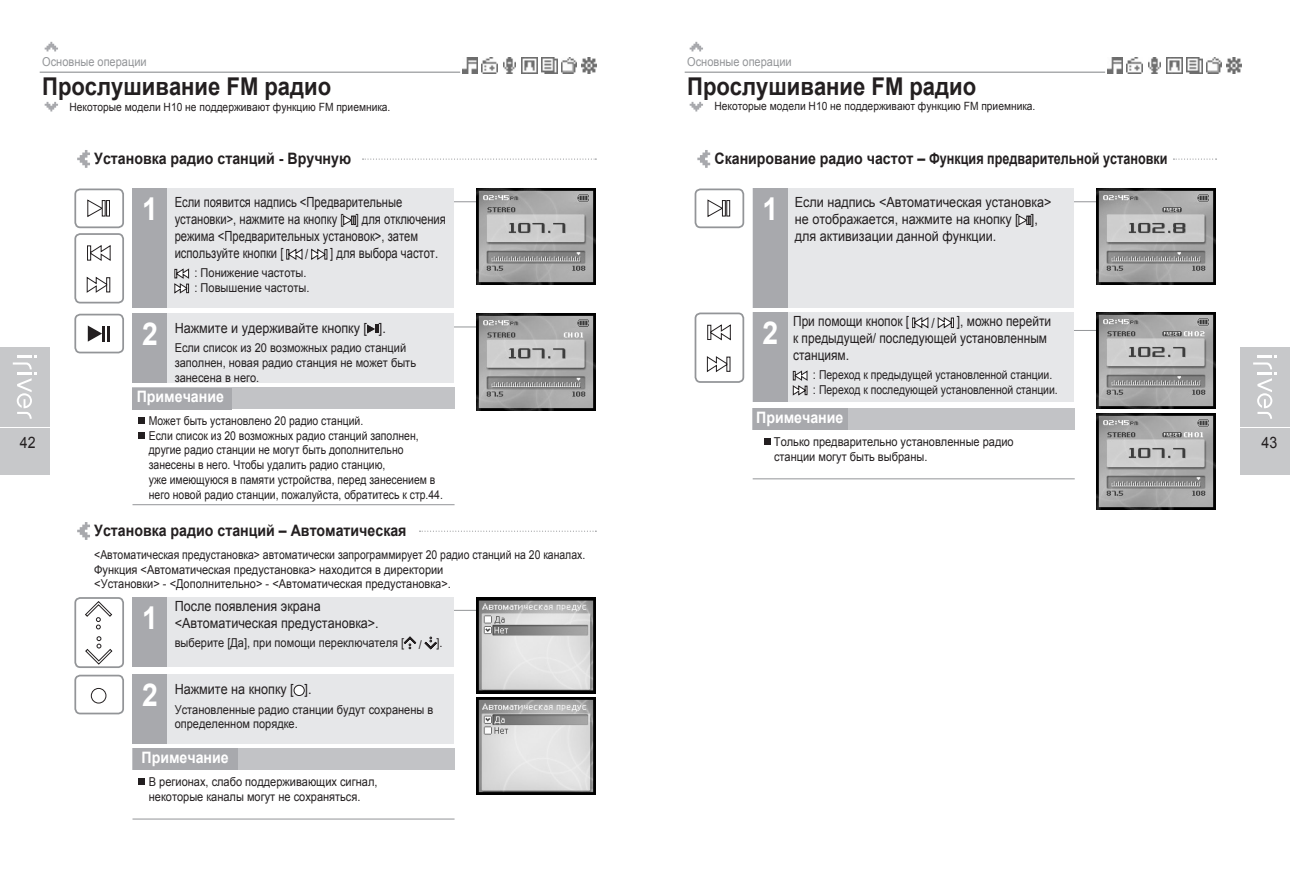
<style>
.page{position:relative;width:1290px;height:893px;background:#fff}
.page>*{position:absolute;margin:0;border:0;box-sizing:border-box;transform-origin:0 0}
.t1{font:700 31.5px "Arial";color:#fff;scale:.9 1}
.t2{font:700 24.5px "Arial";color:#231f20;scale:.9 1}
.t3{font:700 15.75px "Arial";color:#231f20;scale:.9 1}
.t4{font:700 15.75px "Arial";color:#fff;scale:.9 1}
.t5{font:15.75px "Arial";color:#231f20;scale:.9 1}
.t6{font:14px/16.8px "Arial";color:#231f20;scale:.9 1}
.t7{font:14px/16.8px "Arial";color:#231f20;scale:.8 1}
.t8{font:14px/16.8px "Arial";color:#231f20;scale:.85 1}
.t9{font:12.25px/14.7px "Arial";color:#231f20;scale:.85 1}
.t10{font:12.25px/14.7px "Arial";color:#231f20;scale:.9 1}
.t11{font:12.25px "Arial";color:#939598;scale:.9 1}
.t12{font:11.38px "Arial";color:#231f20;scale:.9 1}
</style>
<div class="page">
<svg style="left:45px;top:42px;width:13px;height:9px"></svg>
<svg style="left:45px;top:102px;width:13px;height:9px"></svg>
<hr style="left:40px;top:72px;width:420px;height:1px;background:#808285">
<img style="left:462px;top:57px;width:16px;height:16px">
<img style="left:482px;top:57px;width:16px;height:16px">
<img style="left:503px;top:57px;width:13px;height:16px">
<img style="left:521px;top:57px;width:16px;height:16px">
<img style="left:541px;top:57px;width:16px;height:16px">
<img style="left:561px;top:57px;width:16px;height:16px">
<img style="left:581px;top:57px;width:16px;height:16px">
<div style="left:0;top:347px;width:50px;height:80px;background:#c7c8ca"></div>
<svg style="left:13px;top:355px;width:24px;height:64px"></svg>
<div style="left:0;top:428px;width:50px;height:47px;background:#c7c8ca"></div>
<svg style="left:690px;top:42px;width:13px;height:9px"></svg>
<svg style="left:690px;top:102px;width:13px;height:9px"></svg>
<hr style="left:685px;top:72px;width:420px;height:1px;background:#808285">
<div style="left:1240px;top:347px;width:50px;height:80px;background:#c7c8ca"></div>
<svg style="left:1253px;top:355px;width:24px;height:64px"></svg>
<div style="left:1240px;top:428px;width:50px;height:47px;background:#c7c8ca"></div>
<img style="left:1107px;top:57px;width:16px;height:16px">
<img style="left:1127px;top:57px;width:15px;height:16px">
<img style="left:1148px;top:57px;width:13px;height:16px">
<img style="left:1166px;top:57px;width:16px;height:16px">
<img style="left:1186px;top:57px;width:16px;height:16px">
<img style="left:1206px;top:57px;width:16px;height:16px">
<img style="left:1226px;top:57px;width:16px;height:16px">
<svg style="left:1173px;top:159px;width:43px;height:1px"></svg>
<svg style="left:697px;top:150px;width:13px;height:18px"></svg>
<hr style="left:1022px;top:201px;width:79px;height:1px;background:#939598">
<img style="left:1096px;top:189px;width:119px;height:96px">
<div style="left:753px;top:189px;width:321px;height:119px;background:#e6e7e9"></div>
<div style="left:753px;top:189px;width:34px;height:119px;background:#a8a9ad"></div>
<svg style="left:1018px;top:215px;width:13px;height:10px"></svg>
<svg style="left:694px;top:188px;width:51px;height:39px"></svg>
<div style="left:722px;top:200px;width:4px;height:16px;border:1px solid #231f20"></div>
<div style="left:726px;top:200px;width:4px;height:16px;border:1px solid #231f20"></div>
<hr style="left:1022px;top:330px;width:79px;height:1px;background:#939598">
<img style="left:1096px;top:313px;width:119px;height:96px">
<img style="left:1096px;top:413px;width:119px;height:96px">
<div style="left:753px;top:313px;width:321px;height:89px;background:#e6e7e9"></div>
<div style="left:753px;top:313px;width:34px;height:89px;background:#a8a9ad"></div>
<svg style="left:912px;top:317px;width:16px;height:11px"></svg>
<svg style="left:938px;top:317px;width:16px;height:11px"></svg>
<svg style="left:793px;top:371px;width:14px;height:24px"></svg>
<svg style="left:694px;top:312px;width:51px;height:70px"></svg>
<div style="left:753px;top:408px;width:322px;height:22px;background:#c2c3c6"></div>
<svg style="left:764px;top:438px;width:6px;height:6px"></svg>
<hr style="left:753px;top:478px;width:322px;height:1px;background:#939598">
<svg style="left:362px;top:159px;width:234px;height:1px"></svg>
<svg style="left:77px;top:150px;width:13px;height:18px"></svg>
<hr style="left:402px;top:201px;width:79px;height:1px;background:#939598">
<img style="left:476px;top:189px;width:119px;height:96px">
<div style="left:132px;top:189px;width:322px;height:119px;background:#e6e7e9"></div>
<div style="left:132px;top:189px;width:35px;height:119px;background:#a8a9ad"></div>
<svg style="left:343px;top:215px;width:13px;height:10px"></svg>
<svg style="left:286px;top:249px;width:16px;height:11px"></svg>
<svg style="left:311px;top:249px;width:16px;height:11px"></svg>
<svg style="left:174px;top:269px;width:15px;height:24px"></svg>
<hr style="left:402px;top:326px;width:79px;height:1px;background:#939598">
<img style="left:476px;top:314px;width:119px;height:96px">
<div style="left:132px;top:314px;width:322px;height:69px;background:#e6e7e9"></div>
<div style="left:132px;top:314px;width:35px;height:69px;background:#a8a9ad"></div>
<svg style="left:367px;top:325px;width:12px;height:8px"></svg>
<svg style="left:74px;top:313px;width:50px;height:40px"></svg>
<div style="left:132px;top:387px;width:322px;height:22px;background:#c2c3c6"></div>
<svg style="left:139px;top:417px;width:6px;height:6px"></svg>
<svg style="left:139px;top:432px;width:6px;height:6px"></svg>
<hr style="left:132px;top:504px;width:322px;height:1px;background:#939598">
<svg style="left:74px;top:188px;width:50px;height:115px"></svg>
<svg style="left:419px;top:531px;width:177px;height:1px"></svg>
<svg style="left:77px;top:522px;width:13px;height:18px"></svg>
<hr style="left:402px;top:610px;width:79px;height:1px;background:#939598">
<img style="left:476px;top:597px;width:119px;height:96px">
<div style="left:132px;top:597px;width:322px;height:70px;background:#e6e7e9"></div>
<div style="left:132px;top:597px;width:35px;height:70px;background:#a8a9ad"></div>
<svg style="left:404px;top:637px;width:12px;height:12px"></svg>
<svg style="left:425px;top:637px;width:12px;height:12px"></svg>
<img style="left:476px;top:698px;width:119px;height:96px">
<div style="left:132px;top:675px;width:322px;height:69px;background:#e6e7e9"></div>
<div style="left:132px;top:675px;width:35px;height:69px;background:#a8a9ad"></div>
<div style="left:294px;top:685px;width:10px;height:10px;background:#fff;border-radius:50%"></div>
<div style="left:294px;top:685px;width:10px;height:11px;border:1px solid #231f20;border-radius:50%"></div>
<svg style="left:74px;top:674px;width:50px;height:39px"></svg>
<div style="left:91px;top:688px;width:15px;height:15px;background:#fff;border-radius:50%"></div>
<div style="left:91px;top:688px;width:15px;height:15px;border:1px solid #231f20;border-radius:50%"></div>
<div style="left:132px;top:748px;width:322px;height:22px;background:#c2c3c6"></div>
<svg style="left:139px;top:778px;width:6px;height:6px"></svg>
<hr style="left:132px;top:819px;width:322px;height:1px;background:#939598">
<svg style="left:74px;top:597px;width:50px;height:70px"></svg>
<div style="left:132px;top:388px;width:100px;height:21px;background:#a8a9ad"></div>
<div style="left:133px;top:748px;width:104px;height:22px;background:#a8a9ad"></div>
<div style="left:753px;top:409px;width:94px;height:21px;background:#a8a9ad"></div>
<p class="t11" style="left:42px;top:54px;width:118px">Основные операции</p>
<h2 class="t2" style="left:42px;top:71px;width:323px">Прослушивание FM радио</h2>
<p class="t11" style="left:687px;top:54px;width:118px">Основные операции</p>
<h2 class="t2" style="left:687px;top:71px;width:323px">Прослушивание FM радио</h2>
<p class="t12" style="left:69px;top:100px;width:358px">Некоторые модели H10 не поддерживают функцию FM приемника.</p>
<p class="t12" style="left:714px;top:99px;width:358px">Некоторые модели H10 не поддерживают функцию FM приемника.</p>
<p class="t3" style="left:94px;top:148px;width:287px">Установка радио станций - Вручную</p>
<p class="t7" style="left:175px;top:194px;width:341px">Если появится надпись &lt;Предварительные установки&gt;, нажмите на кнопку [ ] для отключения режима &lt;Предварительных установок&gt;, затем используйте кнопки [</p>
<h1 class="t1" style="left:142px;top:188px;width:19px">1</h1>
<p class="t7" style="left:305px;top:246px;width:5px">/</p>
<p class="t7" style="left:330px;top:245px;width:136px">] для выбора частот.</p>
<p class="t10" style="left:194px;top:266px;width:129px">: Понижение частоты. : Повышение частоты.</p>
<h1 class="t1" style="left:142px;top:313px;width:19px">2</h1>
<p class="t6" style="left:175px;top:319px;width:236px">Нажмите и удерживайте кнопку [ ].</p>
<p class="t10" style="left:175px;top:341px;width:270px">Если список из 20 возможных радио станций заполнен, новая радио станция не может быть занесена в него.</p>
<p class="t4" style="left:137px;top:386px;width:98px">Примечание</p>
<p class="t3" style="left:714px;top:148px;width:505px">Сканирование радио частот – Функция предварительной установки</p>
<p class="t6" style="left:795px;top:194px;width:286px">Если надпись &lt;Автоматическая установка&gt; не отображается, нажмите на кнопку [ ], для активизации данной функции.</p>
<h1 class="t1" style="left:762px;top:188px;width:19px">1</h1>
<h1 class="t1" style="left:762px;top:312px;width:19px">2</h1>
<p class="t8" style="left:793px;top:313px;width:305px;text-indent:164px">], можно перейти к предыдущей/ последующей установленным станциям.</p>
<p class="t10" style="left:813px;top:368px;width:273px">: Переход к предыдущей установленной станции. : Переход к последующей установленной станции.</p>
<p class="t8" style="left:793px;top:313px;width:138px">При помощи кнопок [</p>
<p class="t8" style="left:931px;top:315px;width:5px">/</p>
<p class="t4" style="left:756px;top:407px;width:98px">Примечание</p>
<p class="t9" style="left:149px;top:414px;width:347px">Может быть установлено 20 радио станций.<br>Если список из 20 возможных радио станций заполнен, другие радио станции не могут быть дополнительно занесены в него. Чтобы удалить радио станцию,<br>уже имеющуюся в памяти устройства, перед занесением в него новой радио станции, пожалуйста, обратитесь к стр.44.</p>
<p class="t5" style="left:20px;top:432px;width:19px">42</p>
<p class="t5" style="left:1261px;top:432px;width:19px">43</p>
<p class="t10" style="left:774px;top:434px;width:268px">Только предварительно установленные радио станции могут быть выбраны.</p>
<p class="t3" style="left:94px;top:520px;width:348px">Установка радио станций – Автоматическая</p>
<p class="t9" style="left:94px;top:547px;width:579px">&lt;Автоматическая предустановка&gt; автоматически запрограммирует 20 радио станций на 20 каналах.<br>Функция &lt;Автоматическая предустановка&gt; находится в директории<br>&lt;Установки&gt; - &lt;Дополнительно&gt; - &lt;Автоматическая предустановка&gt;.</p>
<h1 class="t1" style="left:142px;top:597px;width:19px">1</h1>
<h1 class="t1" style="left:142px;top:674px;width:19px">2</h1>
<p class="t6" style="left:175px;top:597px;width:228px">После появления экрана &lt;Автоматическая предустановка&gt;.</p>
<p class="t10" style="left:175px;top:636px;width:299px">выберите [Да], при помощи переключателя [ / ].</p>
<p class="t6" style="left:175px;top:681px;width:154px">Нажмите на кнопку [ ].</p>
<p class="t10" style="left:175px;top:702px;width:289px">Установленные радио станции будут сохранены в определенном порядке.</p>
<p class="t4" style="left:142px;top:747px;width:98px">Примечание</p>
<p class="t10" style="left:149px;top:774px;width:256px">В регионах, слабо поддерживающих сигнал, некоторые каналы могут не сохраняться.</p>
</div>
